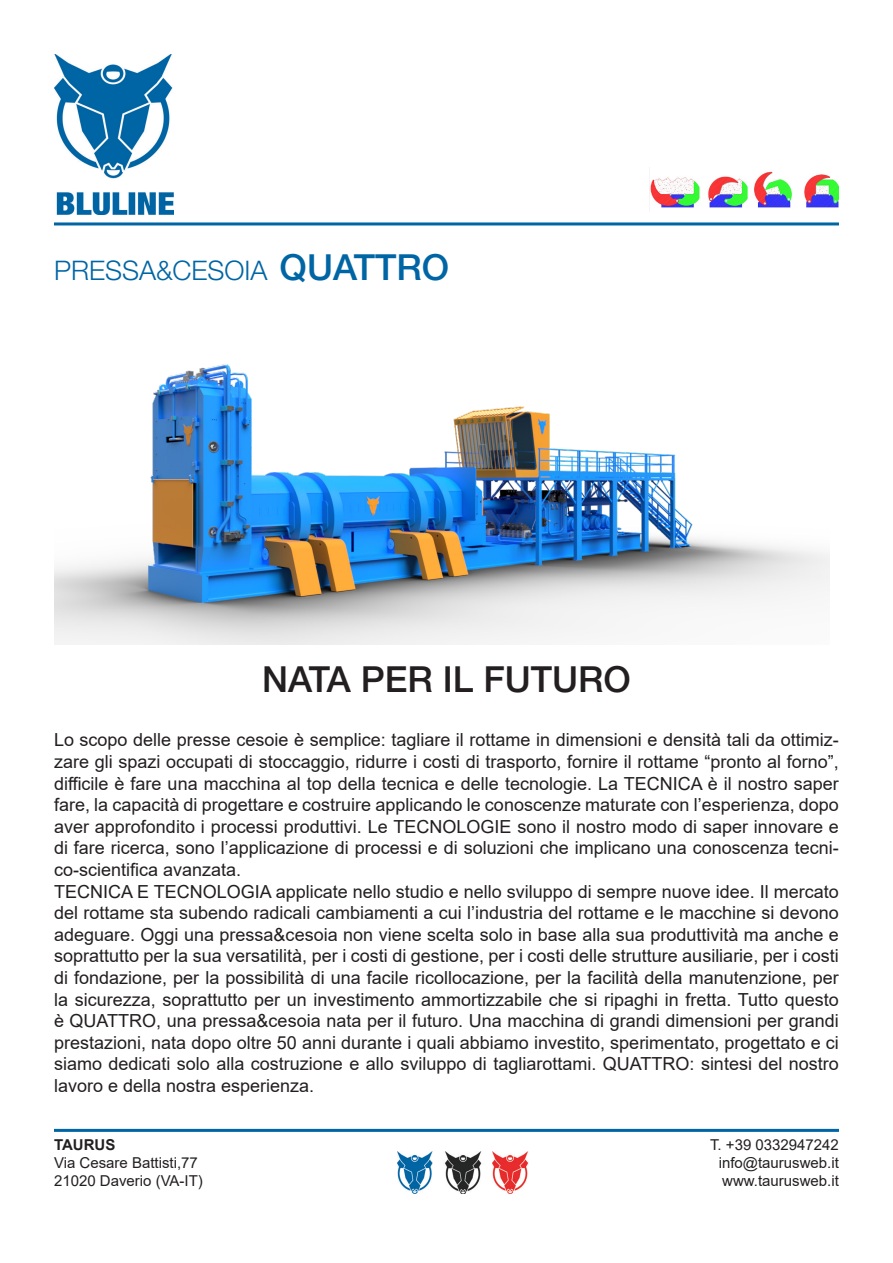
<style>
.page{position:relative;width:893px;height:1263px;background:#fff}
.page>*{position:absolute;margin:0;border:0;box-sizing:border-box;transform-origin:0 0}
.t1{font:500 36px "Helvetica Neue";color:#231f20}
.t2{font:300 27px "Helvetica Neue";color:#0065a4}
.t3{font:18px/21.6px "Arial";color:#231f20}
.t4{font:15px/18px "Arial";color:#231f20}
.t5{font:700 15px "Arial";color:#231f20}
.s1{font-weight:500;font-size:36px}
</style>
<div class="page">
<hr style="left:54px;top:222px;width:785px;height:3px;background:#0065a4">
<hr style="left:54px;top:1129px;width:785px;height:3px;background:#0065a4">
<img style="left:54px;top:54px;width:119px;height:161px">
<img style="left:54px;top:364px;width:776px;height:280px">
<img style="left:649px;top:171px;width:190px;height:37px">
<img style="left:492px;top:1151px;width:36px;height:43px">
<img style="left:397px;top:1151px;width:36px;height:43px">
<img style="left:445px;top:1151px;width:37px;height:43px">
<h2 class="t2" style="left:54px;top:254px;width:397px">PRESSA&amp;CESOIA <span class="s1">QUATTRO</span></h2>
<h1 class="t1" style="left:262px;top:658px;width:370px">NATA PER IL FUTURO</h1>
<p class="t3" style="left:54px;top:729px;width:786px">Lo scopo delle presse cesoie è semplice: tagliare il rottame in dimensioni e densità tali da ottimiz&shy;zare gli spazi occupati di stoccaggio, ridurre i costi di trasporto, fornire il rottame “pronto al forno”, difficile è fare una macchina al top della tecnica e delle tecnologie. La TECNICA è il nostro saper fare, la capacità di progettare e costruire applicando le conoscenze maturate con l’esperienza, dopo aver approfondito i processi produttivi. Le TECNOLOGIE sono il nostro modo di saper innovare e di fare ricerca, sono l’applicazione di processi e di soluzioni che implicano una conoscenza tecni&shy;co-scientifica avanzata.<br>TECNICA E TECNOLOGIA applicate nello studio e nello sviluppo di sempre nuove idee. Il mercato del rottame sta subendo radicali cambiamenti a cui l’industria del rottame e le macchine si devono adeguare. Oggi una pressa&amp;cesoia non viene scelta solo in base alla sua produttività ma anche e soprattutto per la sua versatilità, per i costi di gestione, per i costi delle strutture ausiliarie, per i costi di fondazione, per la possibilità di una facile ricollocazione, per la facilità della manutenzione, per la sicurezza, soprattutto per un investimento ammortizzabile che si ripaghi in fretta. Tutto questo è QUATTRO, una pressa&amp;cesoia nata per il futuro. Una macchina di grandi dimensioni per grandi prestazioni, nata dopo oltre 50 anni durante i quali abbiamo investito, sperimentato, progettato e ci siamo dedicati solo alla costruzione e allo sviluppo di tagliarottami. QUATTRO: sintesi del nostro lavoro e della nostra esperienza.</p>
<p class="t5" style="left:54px;top:1134px;width:63px">TAURUS</p>
<p class="t4" style="left:54px;top:1153px;width:150px">Via Cesare Battisti,77<br>21020 Daverio (VA-IT)</p>
<p class="t4" style="left:719px;top:1135px;width:122px;text-align:justify;text-indent:-9px">T. +39 0332947242 info@taurusweb.it www.taurusweb.it</p>
</div>
